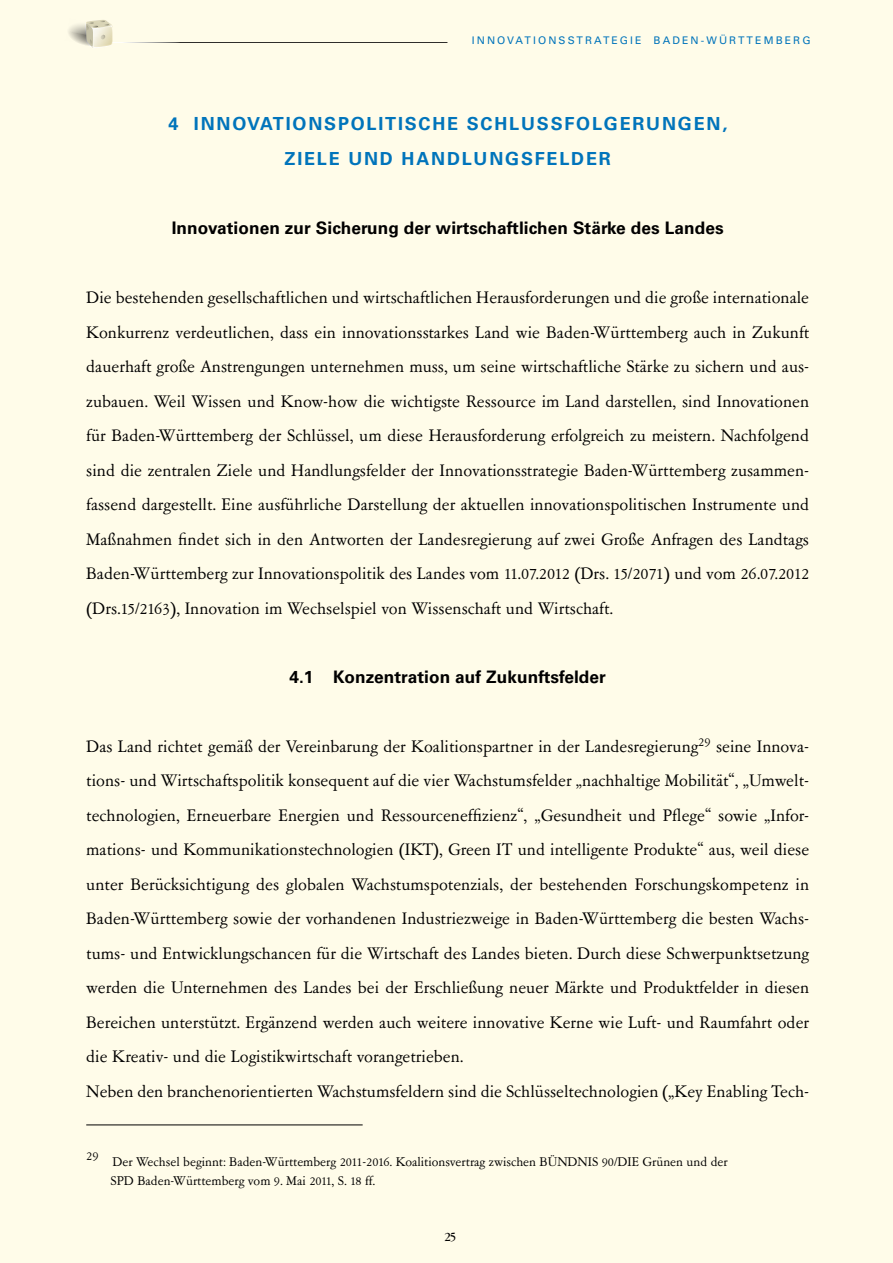
<style>
.page{position:relative;width:893px;height:1263px;background:#fffce9}
.page>*{position:absolute;margin:0;border:0;box-sizing:border-box;transform-origin:0 0}
.t1{font:18.75px/34.5px "Garamont Amst SB";color:#000;text-align:justify}
.t2{font:700 18px/34.5px "Univers";letter-spacing:.1em;color:#0074bb}
.t3{font:700 17.25px "Univers";letter-spacing:.005em;color:#000}
.t4{font:500 15px "Garamont Amst SH";color:#000}
.t5{font:14.25px/19.5px "Garamont Amst SB";color:#000}
.t6{font:10.5px "Univers";letter-spacing:.2em;color:#0074bb}
</style>
<div class="page">
<hr style="left:99px;top:42px;width:348px;height:1px;background:#fff">
<svg style="left:64px;top:18px;width:48px;height:31px"></svg>
<hr style="left:86px;top:1125px;width:277px;height:1px;background:#000">
<p class="t6" style="left:472px;top:34px;width:340px">INNOVATIONSSTRATEGIE BADEN-WÜRTTEMBERG</p>
<p class="t2" style="left:285px;top:107px;width:444px;text-indent:236px">USSFOLGERUNGEN,<br>ZIELE UND HANDLUNGSFELDER</p>
<p class="t2" style="left:168px;top:107px;width:326px">4 INNOVATIONSPOLITISCH E SCHL</p>
<p class="t3" style="left:172px;top:218px;width:553px">Innovationen zur Sicherung der wirtschaftlichen Stärke des Landes</p>
<p class="t1" style="left:86px;top:281px;width:724px">Die bestehenden gesellschaftlichen und wirtschaftlichen Herausforderungen und die große internationale Konkurrenz verdeutlichen, dass ein innovationsstarkes Land wie Baden-Württemberg auch in Zukunft dauerhaft große Anstrengungen unternehmen muss, um seine wirtschaftliche Stärke zu sichern und aus&shy;zubauen. Weil Wissen und Know-how die wichtigste Ressource im Land darstellen, sind Innovationen für Baden-Württemberg der Schlüssel, um diese Herausforderung erfolgreich zu meistern. Nachfolgend sind die zentralen Ziele und Handlungsfelder der Innovationsstrategie Baden-Württemberg zusammen&shy;fassend dargestellt. Eine ausführliche Darstellung der aktuellen innovationspolitischen Instrumente und Maßnahmen findet sich in den Antworten der Landesregierung auf zwei Große Anfragen des Landtags Baden-Württemberg zur Innovationspolitik des Landes vom 11.07.2012 (Drs. 15/2071) und vom 26.07.2012 (Drs.15/2163), Innovation im Wechselspiel von Wissenschaft und Wirtschaft.</p>
<p class="t3" style="left:289px;top:666px;width:318px">4.1 Konzentration auf Zukunftsfelder</p>
<p class="t1" style="left:86px;top:729px;width:724px;text-align:left">Das Land richtet gemäß der Vereinbarung der Koalitionspartner in der Landesregierung<sup>29</sup> seine Innova&shy;tions- und Wirtschaftspolitik konsequent auf die vier Wachstumsfelder „nachhaltige Mobilität“, „Umwelt&shy;technologien, Erneuerbare Energien und Ressourceneffizienz“, „Gesundheit und Pflege“ sowie „Infor&shy;mations- und Kommunikationstechnologien (IKT), Green IT und intelligente Produkte“ aus, weil diese unter Berücksichtigung des globalen Wachstumspotenzials, der bestehenden Forschungskompetenz in Baden-Württemberg sowie der vorhandenen Industriezweige in Baden-Württemberg die besten Wachs&shy;tums- und Entwicklungschancen für die Wirtschaft des Landes bieten. Durch diese Schwerpunktsetzung werden die Unternehmen des Landes bei der Erschließung neuer Märkte und Produktfelder in diesen Bereichen unterstützt. Ergänzend werden auch weitere innovative Kerne wie Luft- und Raumfahrt oder die Kreativ- und die Logistikwirtschaft vorangetrieben.<br>Neben den branchenorientierten Wachstumsfeldern sind die Schlüsseltechnologien („Key Enabling Tech-</p>
<p class="t5" style="left:111px;top:1152px;width:619px;text-indent:-24px">29 Der Wechsel beginnt: Baden-Württemberg 2011-2016. Koalitionsvertrag zwischen BÜNDNIS 90/DIE Grünen und der<br>SPD Baden-Württemberg vom 9. Mai 2011, S. 18 ff.</p>
<p class="t4" style="left:445px;top:1229px;width:12px">25</p>
</div>
